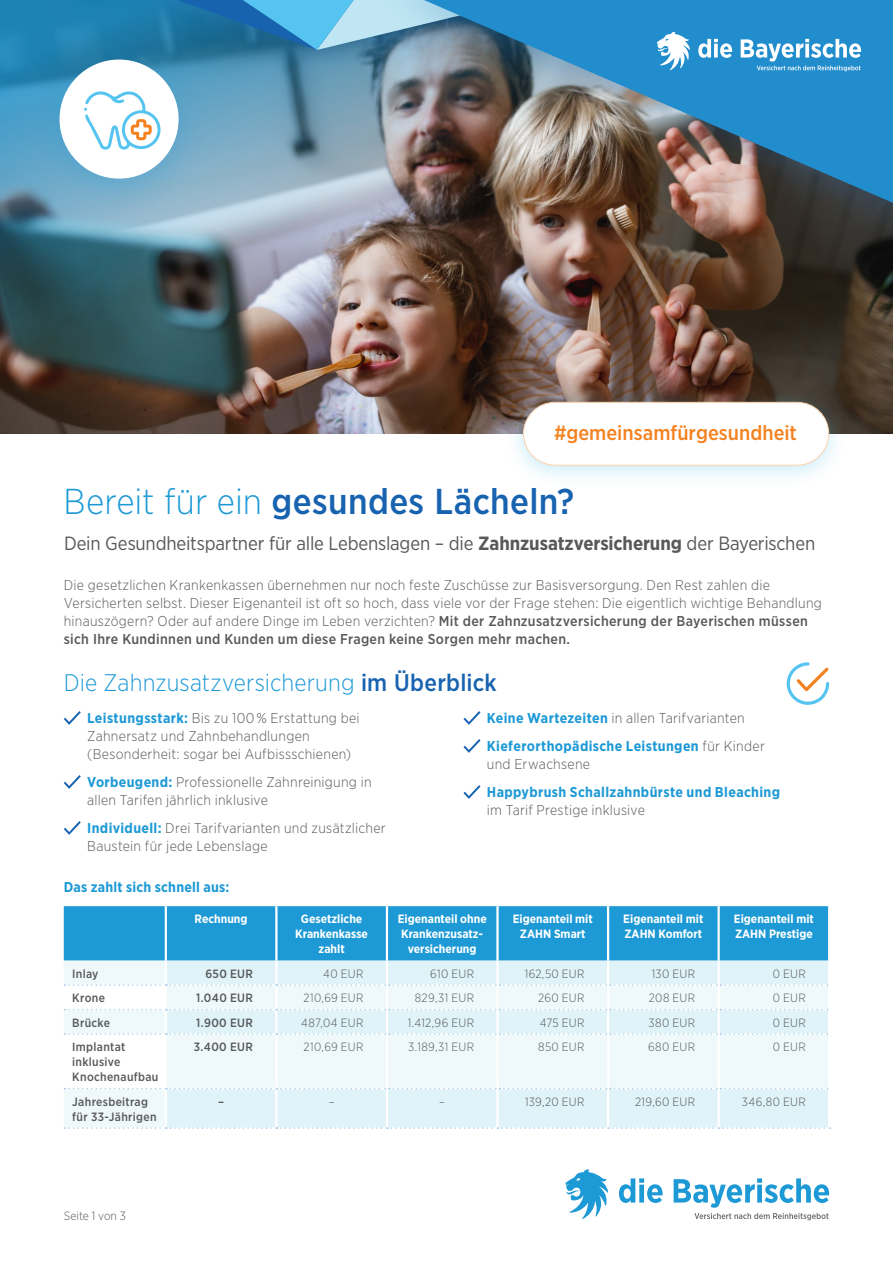
<style>
.page{position:relative;width:893px;height:1263px;background:#fff}
.page>*{position:absolute;margin:0;border:0;box-sizing:border-box;transform-origin:0 0}
.t1{font:500 36px "Gotham Narrow";letter-spacing:.01em;color:#1863b0}
.t2{font:300 24px "Gotham Narrow";letter-spacing:.005em;color:#1d99d6}
.t3{font:500 20.7px "Gotham Narrow";color:#f58220}
.t4{font:19.2px "Gotham Narrow";letter-spacing:-.01em;color:#57585a}
.t5{font:300 14.25px/18px "Gotham Narrow";letter-spacing:.02em;color:#57585a}
.t6{font:700 14.25px/28px "Gotham Narrow";letter-spacing:.025em;color:#1d99d6}
.t7{font:300 12px "Gotham Narrow";letter-spacing:.03em;color:#57585a}
.t8{font:700 12px/15px "Gotham Narrow";color:#fff;text-align:center}
.t9{font:500 12px/15px "Gotham Narrow";letter-spacing:.025em;color:#57585a}
.t10{font:300 12px "Gotham Narrow";color:#57585a}
.s1{font-weight:300;color:#1d99d6}
.s2{font-weight:700}
.s3{font-weight:500}
.s4{font-weight:500;color:#1863b0}
.s5{font-weight:700;color:#1d99d6}
.s6{font-weight:300;color:#57585a}
</style>
<div class="page">
<img style="left:0;top:85px;width:893px;height:349px">
<div style="left:0;top:0;width:618px;height:85px;background:#1863b0;opacity:.24"></div>
<svg style="left:178px;top:0;width:195px;height:50px;background:#4797c3"></svg>
<div style="left:373px;top:0;width:520px;height:242px;background:#1863b0;opacity:.24"></div>
<img style="left:424px;top:0;width:469px;height:203px">
<svg style="left:698px;top:39px;width:34px;height:19px"></svg>
<svg style="left:741px;top:39px;width:120px;height:32px"></svg>
<svg style="left:657px;top:32px;width:33px;height:38px"></svg>
<svg style="left:619px;top:1178px;width:44px;height:25px"></svg>
<svg style="left:674px;top:1178px;width:155px;height:42px"></svg>
<svg style="left:565px;top:1169px;width:44px;height:50px"></svg>
<svg style="left:64px;top:711px;width:17px;height:14px"></svg>
<svg style="left:64px;top:775px;width:17px;height:14px"></svg>
<svg style="left:64px;top:821px;width:17px;height:14px"></svg>
<svg style="left:463px;top:711px;width:17px;height:14px"></svg>
<svg style="left:463px;top:739px;width:17px;height:14px"></svg>
<svg style="left:463px;top:785px;width:17px;height:14px"></svg>
<div style="left:504px;top:387px;width:344px;height:102px;background:#55c4f0;opacity:.32"></div>
<div style="left:523px;top:402px;width:306px;height:63px;background:#fff;border-radius:31px"></div>
<div style="left:523px;top:402px;width:306px;height:64px;border:1px solid #fdd2ac;border-radius:31px"></div>
<div style="left:32px;top:40px;width:175px;height:175px;background:#1d99d6;opacity:.32"></div>
<div style="left:60px;top:60px;width:119px;height:119px;background:#fff;border-radius:50%"></div>
<svg style="left:84px;top:91px;width:77px;height:59px"></svg>
<svg style="left:786px;top:662px;width:43px;height:43px"></svg>
<div style="left:64px;top:906px;width:764px;height:55px;background:#1d99d6"></div>
<div style="left:64px;top:961px;width:101px;height:167px;background:#eff9fb"></div>
<div style="left:167px;top:961px;width:661px;height:166px;background:#dff3f8"></div>
<hr style="left:165px;top:906px;width:2px;height:55px;background:#fff">
<hr style="left:275px;top:906px;width:3px;height:55px;background:#fff">
<hr style="left:275px;top:961px;width:3px;height:23px;background:#fff">
<hr style="left:275px;top:1089px;width:3px;height:38px;background:#fff">
<svg style="left:64px;top:984px;width:764px;height:105px"></svg>
<svg style="left:65px;top:1127px;width:766px;height:2px"></svg>
<hr style="left:386px;top:906px;width:2px;height:55px;background:#fff">
<hr style="left:496px;top:906px;width:3px;height:55px;background:#fff">
<hr style="left:607px;top:906px;width:2px;height:55px;background:#fff">
<hr style="left:717px;top:906px;width:3px;height:55px;background:#fff">
<hr style="left:386px;top:961px;width:2px;height:24px;background:#fff">
<hr style="left:496px;top:961px;width:3px;height:24px;background:#fff">
<hr style="left:607px;top:961px;width:2px;height:24px;background:#fff">
<hr style="left:717px;top:961px;width:3px;height:24px;background:#fff">
<hr style="left:386px;top:985px;width:2px;height:25px;background:#fff">
<hr style="left:496px;top:985px;width:3px;height:25px;background:#fff">
<hr style="left:607px;top:985px;width:2px;height:25px;background:#fff">
<hr style="left:717px;top:985px;width:3px;height:25px;background:#fff">
<hr style="left:386px;top:1010px;width:2px;height:24px;background:#fff">
<hr style="left:496px;top:1010px;width:3px;height:24px;background:#fff">
<hr style="left:607px;top:1010px;width:2px;height:24px;background:#fff">
<hr style="left:717px;top:1010px;width:3px;height:24px;background:#fff">
<hr style="left:386px;top:1034px;width:2px;height:54px;background:#fff">
<hr style="left:496px;top:1034px;width:3px;height:54px;background:#fff">
<hr style="left:607px;top:1034px;width:2px;height:54px;background:#fff">
<hr style="left:717px;top:1034px;width:3px;height:54px;background:#fff">
<hr style="left:386px;top:1088px;width:2px;height:39px;background:#fff">
<hr style="left:496px;top:1088px;width:3px;height:39px;background:#fff">
<hr style="left:607px;top:1088px;width:2px;height:39px;background:#fff">
<hr style="left:717px;top:1088px;width:3px;height:39px;background:#fff">
<h3 class="t3" style="left:554px;top:420px;width:244px">#gemeinsamfürgesundheit</h3>
<h1 class="t1" style="left:63px;top:478px;width:512px"><span class="s1">Bereit für ein</span> gesundes Lächeln?</h1>
<h3 class="t4" style="left:64px;top:531px;width:753px">Dein Gesundheitspartner für alle Lebenslagen – die <span class="s2">Zahnzusatzversicherung</span> der Bayerischen</h3>
<p class="t5" style="left:64px;top:575px;width:760px">Die gesetzlichen Krankenkassen übernehmen nur noch feste Zuschüsse zur Basisversorgung. Den Rest zahlen die Versicherten selbst. Dieser Eigenanteil ist oft so hoch, dass viele vor der Frage stehen: Die eigentlich wichtige Behandlung hinauszögern? Oder auf andere Dinge im Leben verzichten? <span class="s3">Mit der Zahnzusatzversicherung der Bayerischen müssen sich Ihre Kundinnen und Kunden um diese Fragen keine Sorgen mehr machen.</span></p>
<h2 class="t2" style="left:64px;top:668px;width:434px">Die Zahnzusatzversicherung <span class="s4">im Überblick</span></h2>
<p class="t5" style="left:87px;top:709px;width:274px"><span class="s5">Leistungsstark:</span> Bis zu 100 % Erstattung bei<br>Zahnersatz und Zahnbehandlungen (Besonderheit: sogar bei Aufbissschienen)</p>
<p class="t5" style="left:87px;top:773px;width:286px"><span class="s5">Vorbeugend:</span> Professionelle Zahnreinigung in allen Tarifen jährlich inklusive</p>
<p class="t5" style="left:87px;top:819px;width:300px"><span class="s5">Individuell:</span> Drei Tarifvarianten und zusätzlicher<br>Baustein für jede Lebenslage</p>
<p class="t6" style="left:487px;top:704px;width:280px">Keine Wartezeiten <span class="s6">in allen Tarifvarianten<br></span>Kieferorthopädische Leistungen <span class="s6">für Kinder</span></p>
<p class="t5" style="left:487px;top:755px;width:105px">und Erwachsene</p>
<p class="t6" style="left:487px;top:778px;width:295px">Happybrush Schallzahnbürste und Bleaching</p>
<p class="t5" style="left:487px;top:801px;width:160px">im Tarif Prestige inklusive</p>
<p class="t6" style="left:64px;top:872px;width:167px">Das zahlt sich schnell aus:</p>
<p class="t8" style="left:195px;top:911px;width:54px">Rechnung</p>
<p class="t8" style="left:295px;top:911px;width:74px">Gesetzliche<br>Krankenkasse zahlt</p>
<p class="t8" style="left:398px;top:911px;width:90px">Eigenanteil ohne<br>Krankenzusatz&shy;versicherung</p>
<p class="t8" style="left:513px;top:911px;width:82px">Eigenanteil mit<br>ZAHN Smart</p>
<p class="t8" style="left:623px;top:911px;width:82px;text-align:left">Eigenanteil mit<br>ZAHN Komfort</p>
<p class="t8" style="left:734px;top:911px;width:82px;text-align:left">Eigenanteil mit<br>ZAHN Prestige</p>
<p class="t9" style="left:72px;top:966px;width:28px">Inlay</p>
<p class="t9" style="left:205px;top:966px;width:49px">650 EUR</p>
<p class="t7" style="left:323px;top:966px;width:42px">40 EUR</p>
<p class="t7" style="left:430px;top:966px;width:46px">610 EUR</p>
<p class="t7" style="left:525px;top:966px;width:61px">162,50 EUR</p>
<p class="t7" style="left:652px;top:966px;width:45px">130 EUR</p>
<p class="t7" style="left:773px;top:966px;width:35px">0 EUR</p>
<p class="t9" style="left:72px;top:990px;width:34px">Krone</p>
<p class="t9" style="left:196px;top:990px;width:58px">1.040 EUR</p>
<p class="t7" style="left:303px;top:990px;width:62px">210,69 EUR</p>
<p class="t7" style="left:415px;top:990px;width:61px">829,31 EUR</p>
<p class="t7" style="left:538px;top:990px;width:48px">260 EUR</p>
<p class="t7" style="left:649px;top:990px;width:48px">208 EUR</p>
<p class="t7" style="left:773px;top:990px;width:35px">0 EUR</p>
<p class="t9" style="left:72px;top:1015px;width:39px">Brücke</p>
<p class="t9" style="left:196px;top:1015px;width:58px">1.900 EUR</p>
<p class="t7" style="left:301px;top:1015px;width:64px">487,04 EUR</p>
<p class="t7" style="left:408px;top:1015px;width:68px">1.412,96 EUR</p>
<p class="t7" style="left:540px;top:1015px;width:46px">475 EUR</p>
<p class="t7" style="left:649px;top:1015px;width:48px">380 EUR</p>
<p class="t7" style="left:773px;top:1015px;width:35px">0 EUR</p>
<p class="t9" style="left:72px;top:1039px;width:88px">Implantat inklusive<br>Knochenaufbau</p>
<p class="t9" style="left:194px;top:1039px;width:61px">3.400 EUR</p>
<p class="t7" style="left:303px;top:1039px;width:62px">210,69 EUR</p>
<p class="t7" style="left:408px;top:1039px;width:67px">3.189,31 EUR</p>
<p class="t7" style="left:538px;top:1039px;width:48px">850 EUR</p>
<p class="t7" style="left:648px;top:1039px;width:49px">680 EUR</p>
<p class="t7" style="left:773px;top:1039px;width:35px">0 EUR</p>
<p class="t9" style="left:72px;top:1094px;width:86px">Jahresbeitrag für 33-Jährigen</p>
<p class="t9" style="left:218px;top:1094px;width:8px">–</p>
<p class="t7" style="left:329px;top:1094px;width:7px">–</p>
<p class="t7" style="left:439px;top:1094px;width:7px">–</p>
<p class="t7" style="left:525px;top:1094px;width:61px">139,20 EUR</p>
<p class="t7" style="left:635px;top:1094px;width:62px">219,60 EUR</p>
<p class="t7" style="left:742px;top:1094px;width:65px">346,80 EUR</p>
<p class="t10" style="left:64px;top:1209px;width:64px">Seite 1 von 3</p>
</div>
